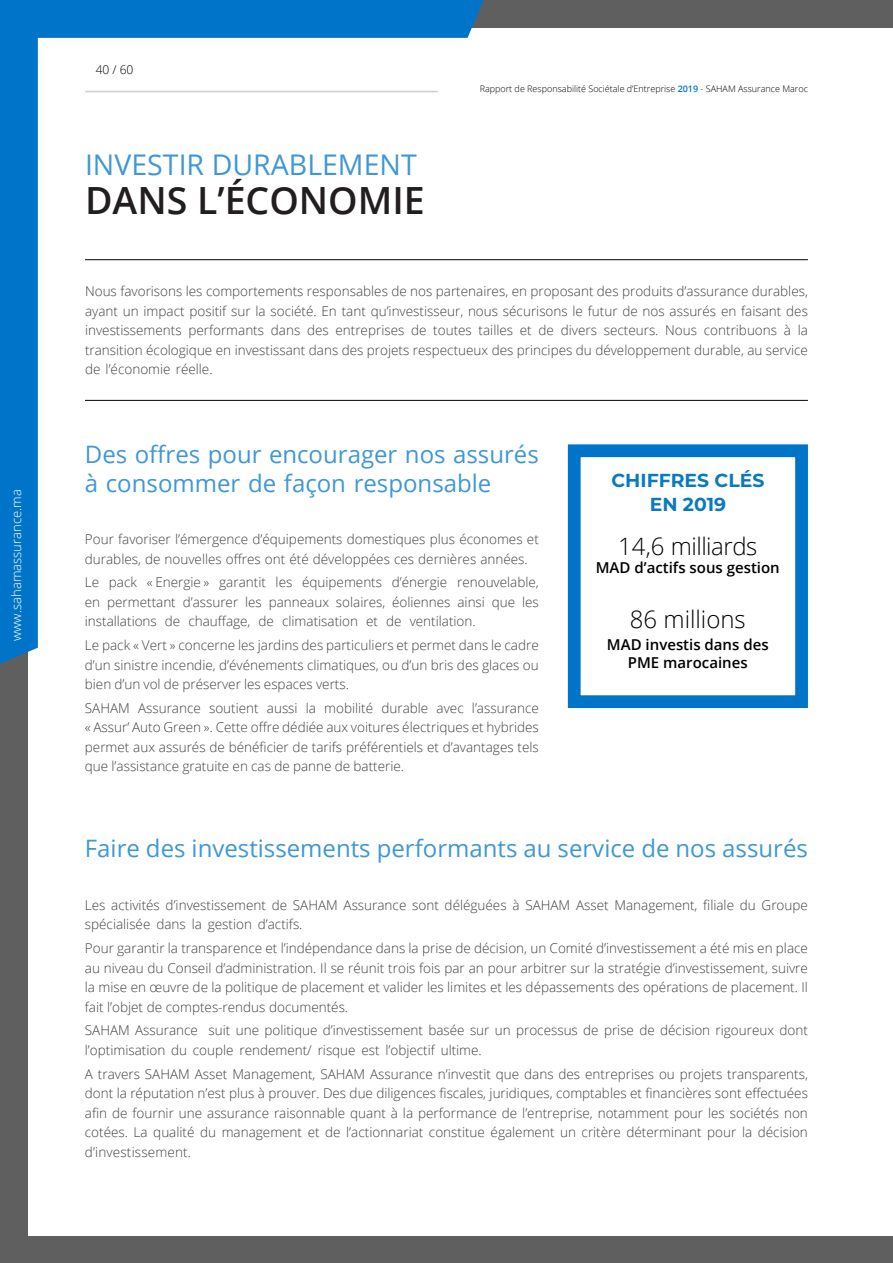
<style>
.page{position:relative;width:893px;height:1263px;background:#5f5f60}
.page>*{position:absolute;margin:0;border:0;box-sizing:border-box;transform-origin:0 0}
.t1{font:600 37.5px "Open Sans";color:#221e1f}
.t2{font:28.5px "Open Sans";color:#3f97d6}
.t3{font:24px/28.8px "Open Sans";color:#3f97d6}
.t4{font:300 24px "Open Sans";letter-spacing:-.02em;color:#000}
.t5{font:300 24px "Open Sans";color:#000}
.t6{font:700 18.9px/23.2px "Montserrat";color:#0a7abe;text-align:center}
.t7{font:600 15px/18px "Open Sans";color:#000;text-align:center}
.t8{font:300 13.5px/19.5px "Open Sans";color:#404042;text-align:justify}
.t9{font:300 13.05px "Open Sans";color:#fff}
.t10{font:300 12px "Open Sans";color:#000}
.t11{font:300 9px "Open Sans";color:#000}
.s1{font-weight:600;color:#0074c8}
</style>
<div class="page">
<div style="left:28px;top:28px;width:865px;height:1207px;background:#fff"></div>
<svg style="left:0;top:0;width:489px;height:664px"></svg>
<svg style="left:85px;top:90px;width:353px;height:3px"></svg>
<hr style="left:85px;top:400px;width:723px;height:1px;background:#000">
<hr style="left:85px;top:259px;width:723px;height:1px;background:#000">
<div style="left:568px;top:444px;width:240px;height:264px;background:#fff;border:13px solid #0074c8"></div>
<p class="t9" style="left:7px;top:641px;width:153px;rotate:-90deg">www.sahamassurance.ma</p>
<p class="t10" style="left:96px;top:61px;width:39px">40 / 60</p>
<h2 class="t2" style="left:85px;top:145px;width:333px">INVESTIR DURABLEMENT</h2>
<h1 class="t1" style="left:85px;top:174px;width:341px">DANS L’ÉCONOMIE</h1>
<p class="t11" style="left:480px;top:82px;width:330px">Rapport de Responsabilité Sociétale d’Entreprise <span class="s1">2019</span> - SAHAM Assurance Maroc</p>
<p class="t8" style="left:85px;top:281px;width:724px">Nous favorisons les comportements responsables de nos partenaires, en proposant des produits d’assurance durables, ayant un impact positif sur la société. En tant qu’investisseur, nous sécurisons le futur de nos assurés en faisant des investissements performants dans des entreprises de toutes tailles et de divers secteurs. Nous contribuons à la transition écologique en investissant dans des projets respectueux des principes du développement durable, au service de l’économie réelle.</p>
<h3 class="t3" style="left:85px;top:439px;width:455px">Des offres pour encourager nos assurés à consommer de façon responsable</h3>
<p class="t8" style="left:85px;top:529px;width:455px">Pour favoriser l’émergence d’équipements domestiques plus économes et durables, de nouvelles offres ont été développées ces dernières années.</p>
<p class="t8" style="left:85px;top:572px;width:455px">Le pack « Energie » garantit les équipements d’énergie renouvelable, en permettant d’assurer les panneaux solaires, éoliennes ainsi que les installations de chauffage, de climatisation et de ventilation.</p>
<p class="t8" style="left:85px;top:635px;width:455px">Le pack « Vert » concerne les jardins des particuliers et permet dans le cadre d’un sinistre incendie, d’événements climatiques, ou d’un bris des glaces ou bien d’un vol de préserver les espaces verts.</p>
<p class="t8" style="left:85px;top:698px;width:455px">SAHAM Assurance soutient aussi la mobilité durable avec l’assurance « Assur’ Auto Green ». Cette offre dédiée aux voitures électriques et hybrides permet aux assurés de bénéficier de tarifs préférentiels et d’avantages tels que l’assistance gratuite en cas de panne de batterie.</p>
<h3 class="t6" style="left:611px;top:468px;width:154px">CHIFFRES CLÉS<br>EN 2019</h3>
<h3 class="t4" style="left:618px;top:529px;width:141px">14,6 milliards</h3>
<p class="t7" style="left:596px;top:558px;width:186px">MAD d’actifs sous gestion</p>
<h3 class="t5" style="left:630px;top:603px;width:117px">86 millions</h3>
<p class="t7" style="left:607px;top:635px;width:163px">MAD investis dans des<br>PME marocaines</p>
<h3 class="t3" style="left:85px;top:834px;width:724px">Faire des investissements performants au service de nos assurés</h3>
<p class="t8" style="left:85px;top:895px;width:724px">Les activités d’investissement de SAHAM Assurance sont déléguées à SAHAM Asset Management, filiale du Groupe spécialisée dans la gestion d’actifs.</p>
<p class="t8" style="left:85px;top:938px;width:725px">Pour garantir la transparence et l’indépendance dans la prise de décision, un Comité d’investissement a été mis en place au niveau du Conseil d’administration. Il se réunit trois fois par an pour arbitrer sur la stratégie d’investissement, suivre la mise en œuvre de la politique de placement et valider les limites et les dépassements des opérations de placement. Il fait l’objet de comptes-rendus documentés.</p>
<p class="t8" style="left:85px;top:1020px;width:724px">SAHAM Assurance suit une politique d’investissement basée sur un processus de prise de décision rigoureux dont l’optimisation du couple rendement/ risque est l’objectif ultime.</p>
<p class="t8" style="left:85px;top:1064px;width:725px">A travers SAHAM Asset Management, SAHAM Assurance n’investit que dans des entreprises ou projets transparents, dont la réputation n’est plus à prouver. Des due diligences fiscales, juridiques, comptables et financières sont effectuées afin de fournir une assurance raisonnable quant à la performance de l’entreprise, notamment pour les sociétés non cotées. La qualité du management et de l’actionnariat constitue également un critère déterminant pour la décision d’investissement.</p>
</div>
